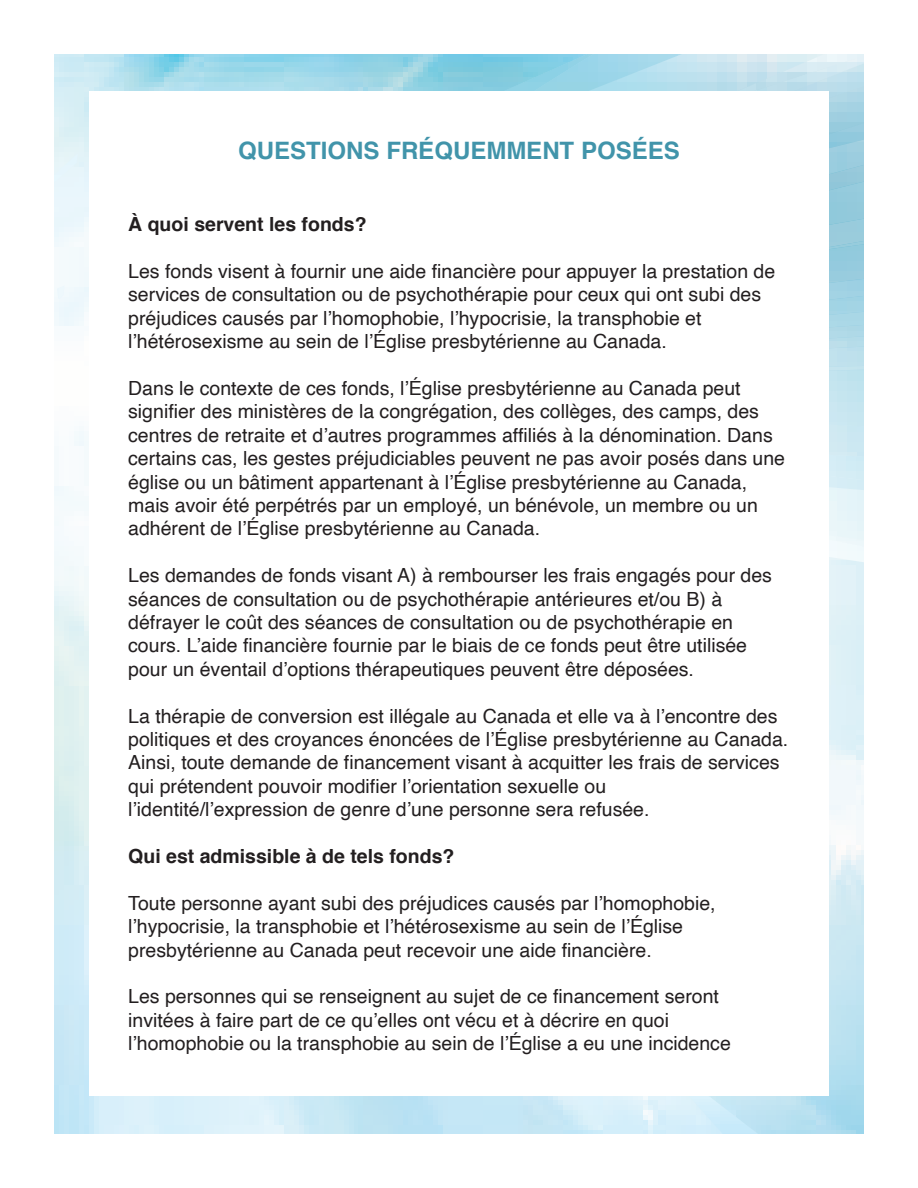
<style>
.page{position:relative;width:918px;height:1188px;background:#fff}
.page>*{position:absolute;margin:0;border:0;box-sizing:border-box;transform-origin:0 0}
.t1{font:700 24px "Helvetica";color:#4194aa}
.t2{font:19.5px/23.4px "Helvetica";color:#231f20}
.t3{font:700 19.5px "Helvetica";color:#231f20}
</style>
<div class="page">
<img style="left:666px;top:54px;width:198px;height:210px">
<img style="left:666px;top:72px;width:198px;height:181px">
<img style="left:54px;top:54px;width:612px;height:1080px">
<div style="left:89px;top:92px;width:740px;height:1004px;background:#fff"></div>
<p class="t1" style="left:238px;top:140px;width:443px">QUESTIONS FRÉQUEMMENT POSÉES</p>
<p class="t3" style="left:128px;top:216px;width:240px">À quoi servent les fonds?</p>
<p class="t2" style="left:128px;top:261px;width:649px">Les fonds visent à fournir une aide financière pour appuyer la prestation de services de consultation ou de psychothérapie pour ceux qui ont subi des préjudices causés par l’homophobie, l’hypocrisie, la transphobie et l’hétérosexisme au sein de l’Église presbytérienne au Canada.</p>
<p class="t2" style="left:128px;top:378px;width:658px">Dans le contexte de ces fonds, l’Église presbytérienne au Canada peut signifier des ministères de la congrégation, des collèges, des camps, des centres de retraite et d’autres programmes affiliés à la dénomination. Dans certains cas, les gestes préjudiciables peuvent ne pas avoir posés dans une église ou un bâtiment appartenant à l’Église presbytérienne au Canada, mais avoir été perpétrés par un employé, un bénévole, un membre ou un adhérent de l’Église presbytérienne au Canada.</p>
<p class="t2" style="left:128px;top:565px;width:645px">Les demandes de fonds visant A) à rembourser les frais engagés pour des séances de consultation ou de psychothérapie antérieures et/ou B) à défrayer le coût des séances de consultation ou de psychothérapie en cours. L’aide financière fournie par le biais de ce fonds peut être utilisée pour un éventail d’options thérapeutiques peuvent être déposées.</p>
<p class="t2" style="left:128px;top:706px;width:662px">La thérapie de conversion est illégale au Canada et elle va à l’encontre des politiques et des croyances énoncées de l’Église presbytérienne au Canada.<br>Ainsi, toute demande de financement visant à acquitter les frais de services qui prétendent pouvoir modifier l’orientation sexuelle ou l’identité/l’expression de genre d’une personne sera refusée.</p>
<p class="t3" style="left:128px;top:848px;width:328px">Qui est admissible à de tels fonds?</p>
<p class="t2" style="left:128px;top:893px;width:589px">Toute personne ayant subi des préjudices causés par l’homophobie, l’hypocrisie, la transphobie et l’hétérosexisme au sein de l’Église presbytérienne au Canada peut recevoir une aide financière.</p>
<p class="t2" style="left:128px;top:986px;width:604px">Les personnes qui se renseignent au sujet de ce financement seront invitées à faire part de ce qu’elles ont vécu et à décrire en quoi l’homophobie ou la transphobie au sein de l’Église a eu une incidence</p>
</div>
